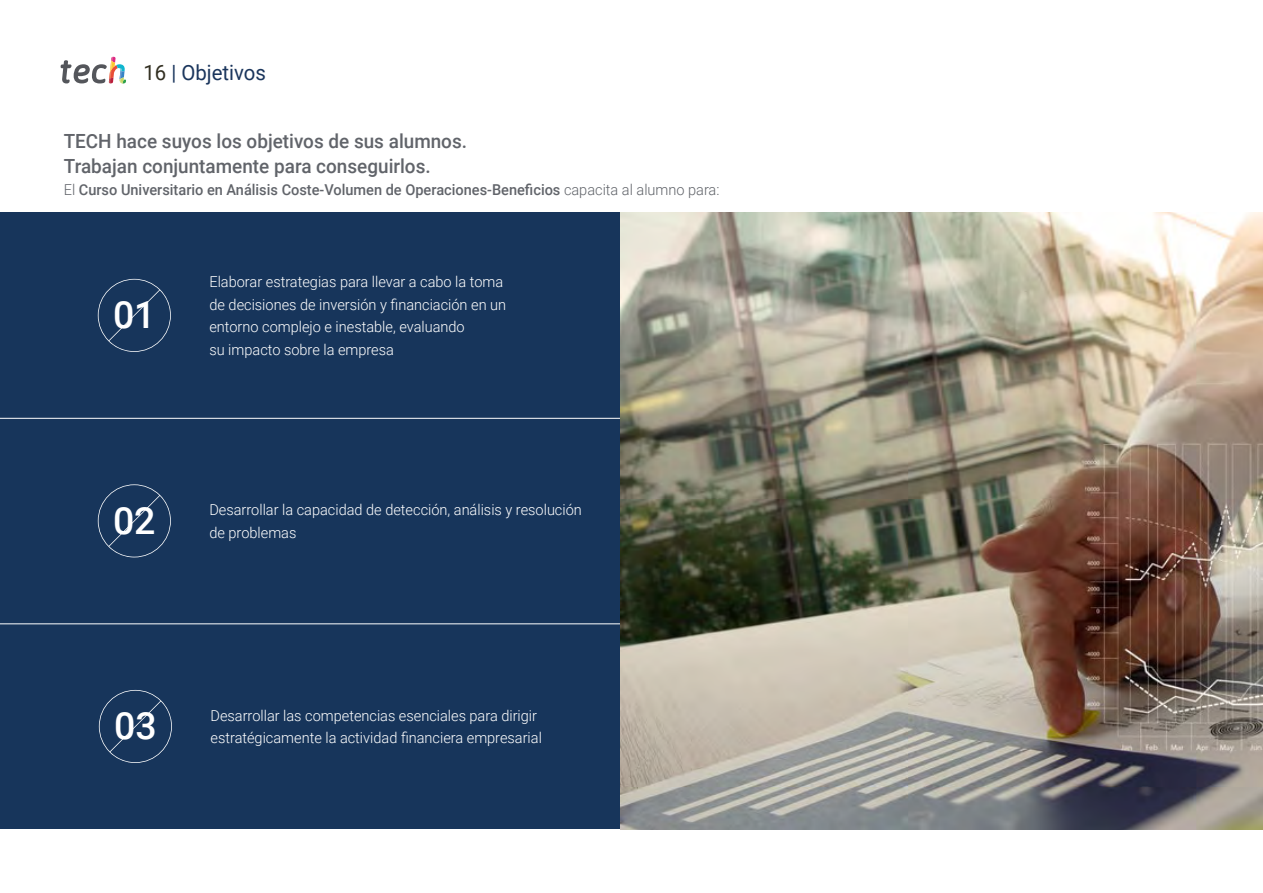
<style>
.page{position:relative;width:1263px;height:893px;background:#fff}
.page>*{position:absolute;margin:0;border:0;box-sizing:border-box;transform-origin:0 0}
.t1{font:500 37.5px "Roboto";color:#fff}
.t2{font:21px "Roboto";color:#1a355c}
.t3{font:500 19.5px/25.5px "Roboto";color:#61646a}
.t4{font:300 15px/22.5px "Roboto";color:#fff}
.t5{font:500 15px "Roboto";color:#61646a}
.s1{color:#312e20}
.s2{font-weight:300}
</style>
<div class="page">
<svg style="left:61px;top:57px;width:65px;height:27px"></svg>
<div style="left:0;top:213px;width:621px;height:616px;background:#17355b"></div>
<svg style="left:98px;top:279px;width:73px;height:73px"></svg>
<svg style="left:98px;top:484px;width:73px;height:73px"></svg>
<svg style="left:99px;top:690px;width:73px;height:73px"></svg>
<hr style="left:0;top:418px;width:1263px;height:1px;background:#fff">
<hr style="left:0;top:624px;width:1263px;height:1px;background:#fff">
<img style="left:621px;top:213px;width:642px;height:616px">
<h2 class="t2" style="left:144px;top:57px;width:124px"><span class="s1">16</span> | Objetivos</h2>
<h3 class="t3" style="left:64px;top:127px;width:405px">TECH hace suyos los objetivos de sus alumnos.<br>Trabajan conjuntamente para conseguirlos.</h3>
<p class="t5" style="left:64px;top:179px;width:657px"><span class="s2">El</span> Curso Universitario en Análisis Coste-Volumen de Operaciones-Beneficios <span class="s2">capacita al alumno para:</span></p>
<h1 class="t1" style="left:113px;top:288px;width:44px">01</h1>
<p class="t4" style="left:209px;top:270px;width:298px">Elaborar estrategias para llevar a cabo la toma de decisiones de inversión y financiación en un entorno complejo e inestable, evaluando<br>su impacto sobre la empresa</p>
<h1 class="t1" style="left:113px;top:494px;width:44px">02</h1>
<p class="t4" style="left:209px;top:498px;width:374px">Desarrollar la capacidad de detección, análisis y resolución</p>
<p class="t4" style="left:209px;top:521px;width:89px">de problemas</p>
<h1 class="t1" style="left:114px;top:699px;width:44px">03</h1>
<p class="t4" style="left:210px;top:704px;width:328px">Desarrollar las competencias esenciales para dirigir</p>
<p class="t4" style="left:210px;top:726px;width:333px">estratégicamente la actividad financiera empresarial</p>
</div>
